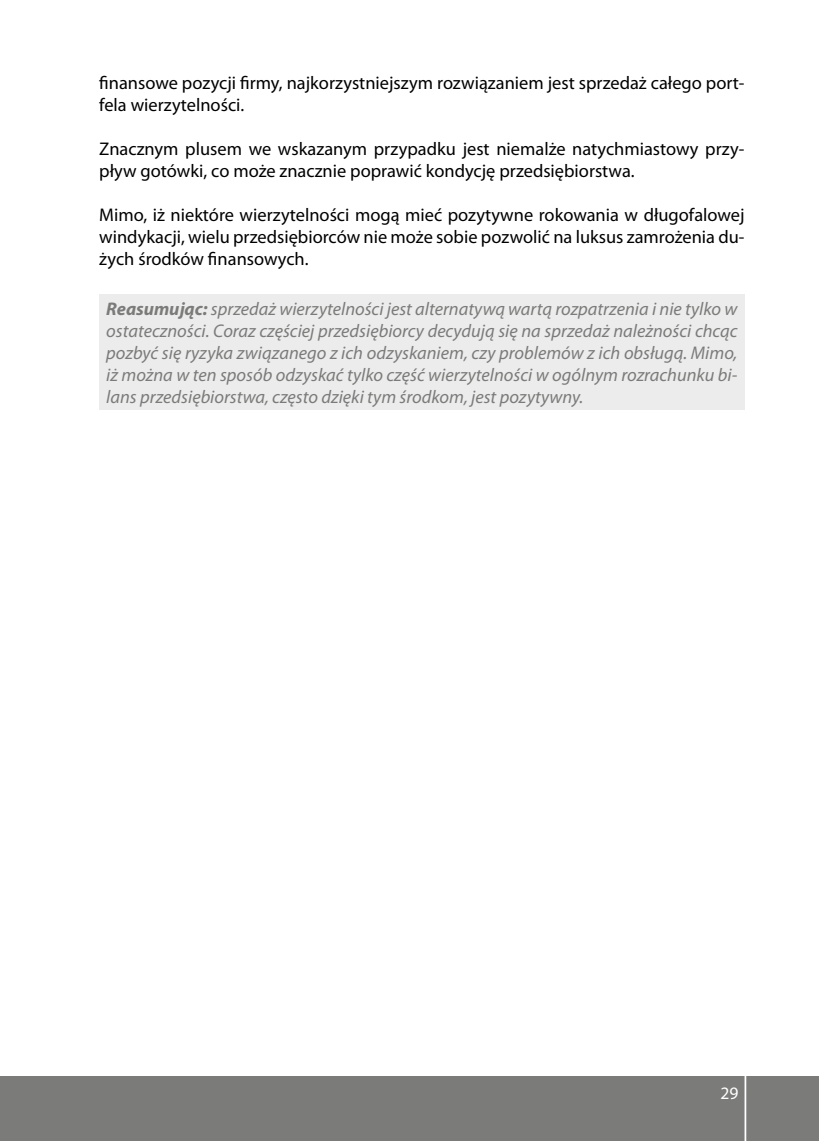
<style>
.page{position:relative;width:819px;height:1141px;background:#fff}
.page>*{position:absolute;margin:0;border:0;box-sizing:border-box;transform-origin:0 0}
.t1{font:18.38px/22.1px "Myriad Pro";color:#000}
.t2{font:italic 18.38px/22.1px "Myriad Pro";color:#7b7b7a;text-align:justify}
.t3{font:17.5px "Myriad Pro";color:#fff}
.s1{font-weight:700}
</style>
<div class="page">
<div style="left:0;top:1076px;width:819px;height:65px;background:#7b7b7a"></div>
<hr style="left:744px;top:1042px;width:2px;height:99px;background:#fff">
<div style="left:99px;top:294px;width:645px;height:116px;background:#ececec"></div>
<p class="t1" style="left:99px;top:71px;width:646px">finansowe pozycji firmy, najkorzystniejszym rozwiązaniem jest sprzedaż całego port&shy;fela wierzytelności.</p>
<p class="t1" style="left:99px;top:137px;width:646px">Znacznym plusem we wskazanym przypadku jest niemalże natychmiastowy przy&shy;pływ gotówki, co może znacznie poprawić kondycję przedsiębiorstwa.</p>
<p class="t1" style="left:99px;top:204px;width:646px;text-align:justify">Mimo, iż niektóre wierzytelności mogą mieć pozytywne rokowania w długofalowej windykacji, wielu przedsiębiorców nie może sobie pozwolić na luksus zamrożenia du&shy;żych środków finansowych.</p>
<p class="t2" style="left:106px;top:298px;width:632px"><span class="s1">Reasumując:</span> sprzedaż wierzytelności jest alternatywą wartą rozpatrzenia i nie tylko w ostateczności. Coraz częściej przedsiębiorcy decydują się na sprzedaż należności chcąc pozbyć się ryzyka związanego z ich odzyskaniem, czy problemów z ich obsługą. Mimo, iż można w ten sposób odzyskać tylko część wierzytelności w ogólnym rozrachunku bi&shy;lans przedsiębiorstwa, często dzięki tym środkom, jest pozytywny.</p>
<p class="t3" style="left:720px;top:1082px;width:19px">29</p>
</div>
